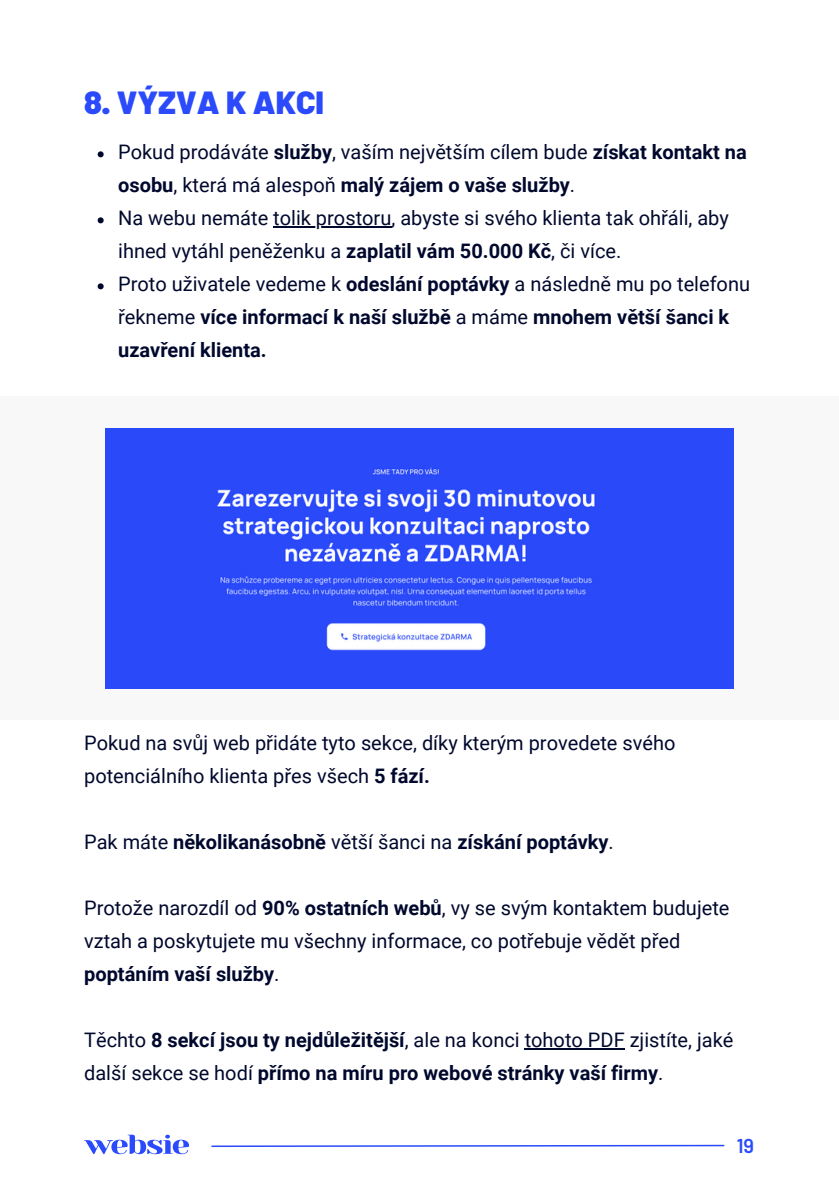
<style>
.page{position:relative;width:839px;height:1191px;background:#fff}
.page>*{position:absolute;margin:0;border:0;box-sizing:border-box;transform-origin:0 0}
.t1{font:900 32px "Barlow";color:#2a4afb}
.t2{font:20px/33px "Roboto";color:#01082d}
.t3{font:700 20px/33px "Roboto";color:#01082d}
.t4{font:600 20px "Barlow";color:#2a4afb}
.s1{font-weight:700}
.s2{font-weight:400}
</style>
<div class="page">
<svg style="left:84px;top:1135px;width:105px;height:19px"></svg>
<svg style="left:211px;top:1144px;width:514px;height:3px"></svg>
<div style="left:0;top:397px;width:838px;height:323px;background:#f8f8f8"></div>
<img style="left:105px;top:429px;width:628px;height:259px">
<svg style="left:98px;top:151px;width:6px;height:6px"></svg>
<svg style="left:98px;top:217px;width:6px;height:6px"></svg>
<hr style="left:273px;top:226px;width:118px;height:2px;background:#01082d">
<svg style="left:98px;top:283px;width:6px;height:6px"></svg>
<hr style="left:524px;top:1049px;width:100px;height:1px;background:#01082d">
<p class="t1" style="left:84px;top:82px;width:241px">8. VÝZVA K AKCI</p>
<p class="t2" style="left:118px;top:136px;width:630px">Pokud prodáváte <span class="s1">služby</span>, vaším největším cílem bude <span class="s1">získat kontakt na osobu</span>, která má alespoň <span class="s1">malý zájem o vaše služby</span>.</p>
<p class="t2" style="left:118px;top:202px;width:612px">Na webu nemáte tolik prostoru, abyste si svého klienta tak ohřáli, aby ihned vytáhl peněženku a <span class="s1">zaplatil vám 50.000 Kč</span>, či více.</p>
<p class="t3" style="left:118px;top:268px;width:633px"><span class="s2">Proto uživatele vedeme k</span> odeslání poptávky <span class="s2">a následně mu po telefonu řekneme</span> více informací k naší službě <span class="s2">a máme</span> mnohem větší šanci k uzavření klienta.</p>
<p class="t2" style="left:84px;top:727px;width:592px">Pokud na svůj web přidáte tyto sekce, díky kterým provedete svého potenciálního klienta přes všech <span class="s1">5 fází.</span></p>
<p class="t3" style="left:84px;top:826px;width:531px"><span class="s2">Pak máte</span> několikanásobně <span class="s2">větší šanci na</span> získání poptávky<span class="s2">.</span></p>
<p class="t2" style="left:84px;top:892px;width:646px">Protože narozdíl od <span class="s1">90% ostatních webů</span>, vy se svým kontaktem budujete vztah a poskytujete mu všechny informace, co potřebuje vědět před <span class="s1">poptáním vaší služby</span>.</p>
<p class="t3" style="left:84px;top:1024px;width:650px"><span class="s2">Těchto</span> 8 sekcí jsou ty nejdůležitější<span class="s2">, ale na konci tohoto PDF zjistíte, jaké další sekce se hodí</span> přímo na míru pro webové stránky vaší firmy<span class="s2">.</span></p>
<p class="t4" style="left:736px;top:1133px;width:19px">19</p>
</div>
